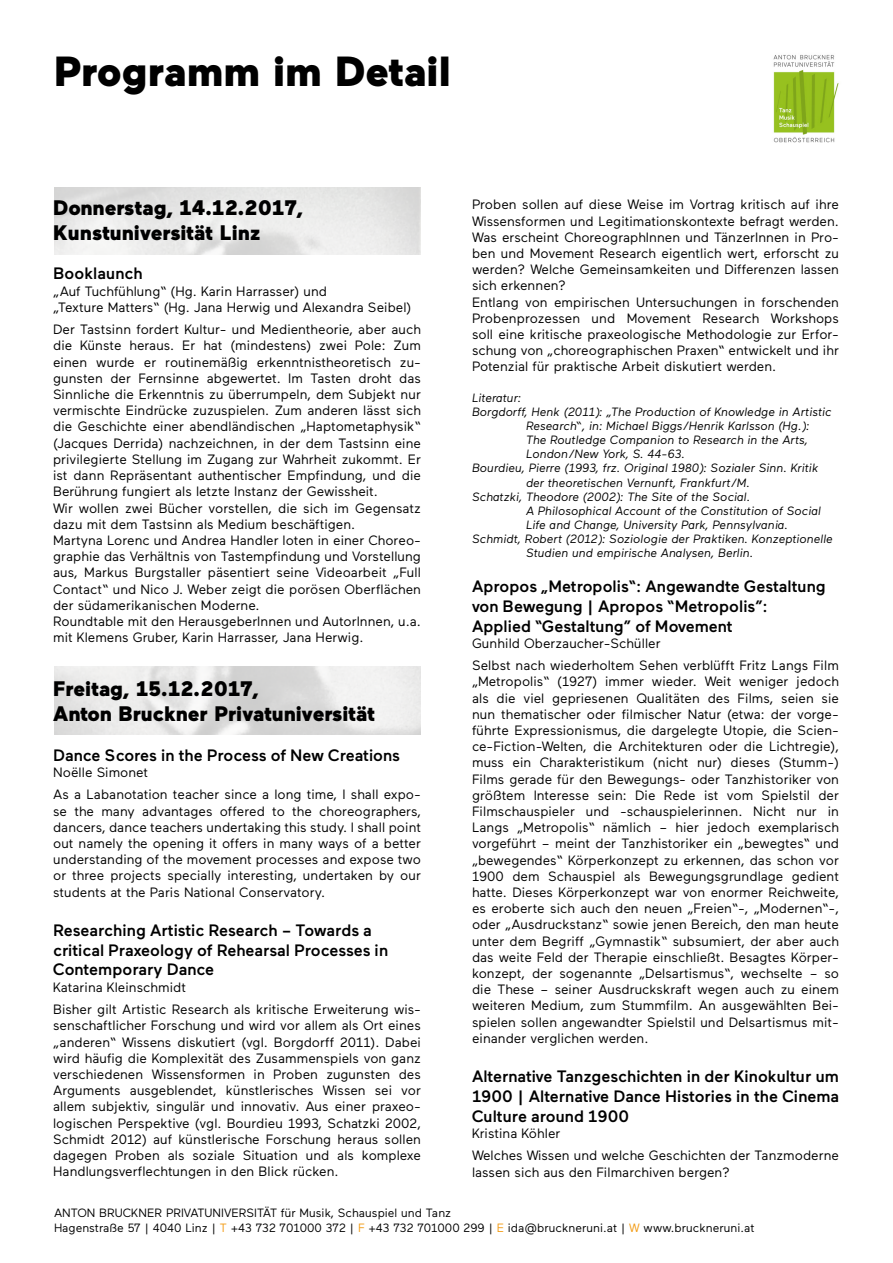
<style>
.page{position:relative;width:893px;height:1263px;background:#fff}
.page>*{position:absolute;margin:0;border:0;box-sizing:border-box;transform-origin:0 0}
.t1{font:900 42px "Maax";color:#000}
.t2{font:900 21px/25.2px "Maax";color:#000}
.t3{font:500 16.5px/19.8px "Maax";color:#000}
.t4{font:13.5px/16.2px "Maax";color:#000}
.t5{font:italic 12px "Maax";color:#000}
.t6{font:12px/14.4px "Maax";color:#000}
.s1{color:#f29b14}
</style>
<div class="page">
<img style="left:773px;top:54px;width:66px;height:89px">
<h1 class="t1" style="left:54px;top:47px;width:398px">Programm im Detail</h1>
<h2 class="t2" style="left:53px;top:195px;width:251px">Donnerstag, 14.12.2017,<br>Kunstuniversität Linz</h2>
<p class="t3" style="left:53px;top:264px;width:91px">Booklaunch</p>
<p class="t4" style="left:53px;top:283px;width:360px">„Auf Tuchfühlung“ (Hg. Karin Harrasser) und<br>„Texture Matters“ (Hg. Jana Herwig und Alexandra Seibel)</p>
<p class="t4" style="left:53px;top:322px;width:369px">Der Tastsinn fordert Kultur- und Medientheorie, aber auch die Künste heraus. Er hat (mindestens) zwei Pole: Zum einen wurde er routinemäßig erkenntnistheoretisch zu&shy;gunsten der Fernsinne abgewertet. Im Tasten droht das Sinnliche die Erkenntnis zu überrumpeln, dem Subjekt nur vermischte Eindrücke zuzuspielen. Zum anderen lässt sich die Geschichte einer abendländischen „Haptometaphysik“ (Jacques Derrida) nachzeichnen, in der dem Tastsinn eine privilegierte Stellung im Zugang zur Wahrheit zukommt. Er ist dann Repräsentant authentischer Empfindung, und die Berührung fungiert als letzte Instanz der Gewissheit.<br>Wir wollen zwei Bücher vorstellen, die sich im Gegensatz dazu mit dem Tastsinn als Medium beschäftigen.<br>Martyna Lorenc und Andrea Handler loten in einer Choreo&shy;graphie das Verhältnis von Tastempfindung und Vorstellung aus, Markus Burgstaller päsentiert seine Videoarbeit „Full Contact“ und Nico J. Weber zeigt die porösen Oberflächen der südamerikanischen Moderne.<br>Roundtable mit den HerausgeberInnen und AutorInnen, u.a. mit Klemens Gruber, Karin Harrasser, Jana Herwig.</p>
<h2 class="t2" style="left:53px;top:676px;width:323px">Freitag, 15.12.2017,<br>Anton Bruckner Privatuniversität</h2>
<p class="t3" style="left:53px;top:745px;width:348px">Dance Scores in the Process of New Creations</p>
<p class="t4" style="left:53px;top:761px;width:369px;line-height:22.5px">Noëlle Simonet<br>As a Labanotation teacher since a long time, I shall expo-</p>
<p class="t4" style="left:53px;top:803px;width:369px;text-align:justify">se the many advantages offered to the choreographers, dancers, dance teachers undertaking this study. I shall point out namely the opening it offers in many ways of a better understanding of the movement processes and expose two or three projects specially interesting, undertaken by our students at the Paris National Conservatory.</p>
<p class="t3" style="left:53px;top:920px;width:336px">Researching Artistic Research – Towards a critical Praxeology of Rehearsal Processes in<br>Contemporary Dance</p>
<p class="t4" style="left:53px;top:976px;width:369px;line-height:22.5px">Katarina Kleinschmidt<br>Bisher gilt Artistic Research als kritische Erweiterung wis-</p>
<p class="t4" style="left:53px;top:1018px;width:369px;text-align:justify">senschaftlicher Forschung und wird vor allem als Ort eines „anderen“ Wissens diskutiert (vgl. Borgdorff 2011). Dabei wird häufig die Komplexität des Zusammenspiels von ganz verschiedenen Wissensformen in Proben zugunsten des Arguments ausgeblendet, künstlerisches Wissen sei vor allem subjektiv, singulär und innovativ. Aus einer praxeo&shy;logischen Perspektive (vgl. Bourdieu 1993, Schatzki 2002, Schmidt 2012) auf künstlerische Forschung heraus sollen dagegen Proben als soziale Situation und als komplexe Handlungsverflechtungen in den Blick rücken.</p>
<p class="t4" style="left:472px;top:197px;width:368px">Proben sollen auf diese Weise im Vortrag kritisch auf ihre Wissensformen und Legitimationskontexte befragt werden.<br>Was erscheint ChoreographInnen und TänzerInnen in Pro&shy;ben und Movement Research eigentlich wert, erforscht zu werden? Welche Gemeinsamkeiten und Differenzen lassen sich erkennen?<br>Entlang von empirischen Untersuchungen in forschenden Probenprozessen und Movement Research Workshops soll eine kritische praxeologische Methodologie zur Erfor&shy;schung von „choreographischen Praxen“ entwickelt und ihr Potenzial für praktische Arbeit diskutiert werden.</p>
<p class="t5" style="left:472px;top:391px;width:51px">Literatur:</p>
<p class="t5" style="left:472px;top:405px;width:361px">Borgdorff, Henk (2011): „The Production of Knowledge in Artistic</p>
<p class="t5" style="left:526px;top:419px;width:285px">Research“, in: Michael Biggs/Henrik Karlsson (Hg.):</p>
<p class="t5" style="left:526px;top:434px;width:283px">The Routledge Companion to Research in the Arts,</p>
<p class="t5" style="left:526px;top:448px;width:160px">London/New York, S. 44-63.</p>
<p class="t5" style="left:472px;top:462px;width:348px">Bourdieu, Pierre (1993, frz. Original 1980): Sozialer Sinn. Kritik</p>
<p class="t5" style="left:526px;top:476px;width:226px">der theoretischen Vernunft, Frankfurt/M.</p>
<p class="t5" style="left:472px;top:490px;width:280px">Schatzki, Theodore (2002): The Site of the Social.</p>
<p class="t5" style="left:526px;top:504px;width:296px">A Philosophical Account of the Constitution of Social</p>
<p class="t5" style="left:526px;top:518px;width:264px">Life and Change, University Park, Pennsylvania.</p>
<p class="t5" style="left:472px;top:532px;width:362px">Schmidt, Robert (2012): Soziologie der Praktiken. Konzeptionelle</p>
<p class="t5" style="left:526px;top:546px;width:229px">Studien und empirische Analysen, Berlin.</p>
<p class="t3" style="left:472px;top:576px;width:355px">Apropos „Metropolis“: Angewandte Gestaltung von Bewegung | Apropos “Metropolis”:<br>Applied “Gestaltung” of Movement</p>
<p class="t4" style="left:472px;top:632px;width:368px;line-height:22.5px">Gunhild Oberzaucher-Schüller<br>Selbst nach wiederholtem Sehen verblüfft Fritz Langs Film</p>
<p class="t4" style="left:472px;top:674px;width:368px;text-align:justify">„Metropolis“ (1927) immer wieder. Weit weniger jedoch als die viel gepriesenen Qualitäten des Films, seien sie nun thematischer oder filmischer Natur (etwa: der vorge&shy;führte Expressionismus, die dargelegte Utopie, die Scien&shy;ce-Fiction-Welten, die Architekturen oder die Lichtregie), muss ein Charakteristikum (nicht nur) dieses (Stumm-)<br>Films gerade für den Bewegungs- oder Tanzhistoriker von größtem Interesse sein: Die Rede ist vom Spielstil der Filmschauspieler und -schauspielerinnen. Nicht nur in Langs „Metropolis“ nämlich – hier jedoch exemplarisch vorgeführt – meint der Tanzhistoriker ein „bewegtes“ und „bewegendes“ Körperkonzept zu erkennen, das schon vor 1900 dem Schauspiel als Bewegungsgrundlage gedient hatte. Dieses Körperkonzept war von enormer Reichweite, es eroberte sich auch den neuen „Freien“-, „Modernen“-, oder „Ausdruckstanz“ sowie jenen Bereich, den man heute unter dem Begriff „Gymnastik“ subsumiert, der aber auch das weite Feld der Therapie einschließt. Besagtes Körper&shy;konzept, der sogenannte „Delsartismus“, wechselte – so die These – seiner Ausdruckskraft wegen auch zu einem weiteren Medium, zum Stummfilm. An ausgewählten Bei&shy;spielen sollen angewandter Spielstil und Delsartismus mit&shy;einander verglichen werden.</p>
<p class="t3" style="left:472px;top:1067px;width:368px;text-align:justify">Alternative Tanzgeschichten in der Kinokultur um 1900 | Alternative Dance Histories in the Cinema Culture around 1900</p>
<p class="t4" style="left:472px;top:1122px;width:368px;line-height:22.5px">Kristina Köhler<br>Welches Wissen und welche Geschichten der Tanzmoderne</p>
<p class="t4" style="left:472px;top:1164px;width:259px">lassen sich aus den Filmarchiven bergen?</p>
<p class="t6" style="left:54px;top:1206px;width:702px">ANTON BRUCKNER PRIVATUNIVERSITÄT für Musik, Schauspiel und Tanz<br>Hagenstraße 57 | 4040 Linz | <span class="s1">T</span> +43 732 701000 372 | <span class="s1">F</span> +43 732 701000 299 | <span class="s1">E</span> ida@bruckneruni.at | <span class="s1">W</span> www.bruckneruni.at</p>
</div>
